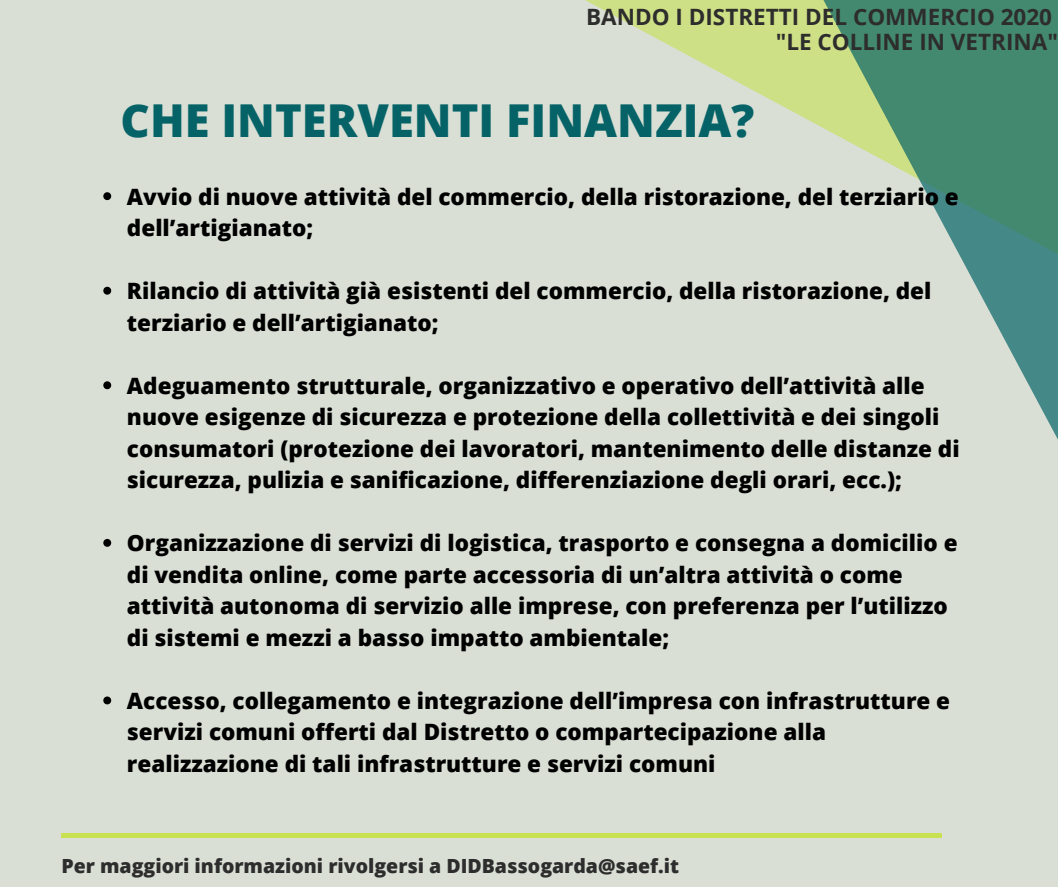
<style>
.page{position:relative;width:1058px;height:887px;background:#fff}
.page>*{position:absolute;margin:0;border:0;box-sizing:border-box;transform-origin:0 0}
.t1{font:800 45.3px "Open Sans";color:#056367}
.t2{font:800 22.5px/31.5px "Open Sans";color:#000}
.t3{font:700 22.5px/24.6px "Open Sans";color:#2e2d2d;text-align:right}
.t4{font:800 19.5px "Open Sans";color:#2e2d2d}
</style>
<div class="page">
<div style="left:0;top:0;width:1058px;height:886px;background:#d9dfd5"></div>
<svg style="left:585px;top:0;width:473px;height:440px"></svg>
<div style="left:61px;top:833px;width:880px;height:5px;background:#c7e150"></div>
<svg style="left:103px;top:192px;width:8px;height:8px"></svg>
<svg style="left:103px;top:287px;width:8px;height:7px"></svg>
<svg style="left:103px;top:381px;width:8px;height:8px"></svg>
<svg style="left:103px;top:539px;width:8px;height:7px"></svg>
<svg style="left:103px;top:696px;width:8px;height:8px"></svg>
<p class="t3" style="left:586px;top:4px;width:473px">BANDO I DISTRETTI DEL COMMERCIO 2020 "LE COLLINE IN VETRINA"</p>
<h1 class="t1" style="left:121px;top:89px;width:635px">CHE INTERVENTI FINANZIA?</h1>
<p class="t2" style="left:127px;top:180px;width:833px">Avvio di nuove attività del commercio, della ristorazione, del terziario e dell’artigianato;</p>
<p class="t2" style="left:127px;top:275px;width:806px">Rilancio di attività già esistenti del commercio, della ristorazione, del terziario e dell’artigianato;</p>
<p class="t2" style="left:127px;top:369px;width:834px">Adeguamento strutturale, organizzativo e operativo dell’attività alle nuove esigenze di sicurezza e protezione della collettività e dei singoli consumatori (protezione dei lavoratori, mantenimento delle distanze di sicurezza, pulizia e sanificazione, differenziazione degli orari, ecc.);</p>
<p class="t2" style="left:127px;top:527px;width:832px">Organizzazione di servizi di logistica, trasporto e consegna a domicilio e di vendita online, come parte accessoria di un’altra attività o come attività autonoma di servizio alle imprese, con preferenza per l’utilizzo di sistemi e mezzi a basso impatto ambientale;</p>
<p class="t2" style="left:127px;top:684px;width:824px">Accesso, collegamento e integrazione dell’impresa con infrastrutture e servizi comuni offerti dal Distretto o compartecipazione alla realizzazione di tali infrastrutture e servizi comuni</p>
<p class="t4" style="left:61px;top:851px;width:619px">Per maggiori informazioni rivolgersi a DIDBassogarda@saef.it</p>
</div>
